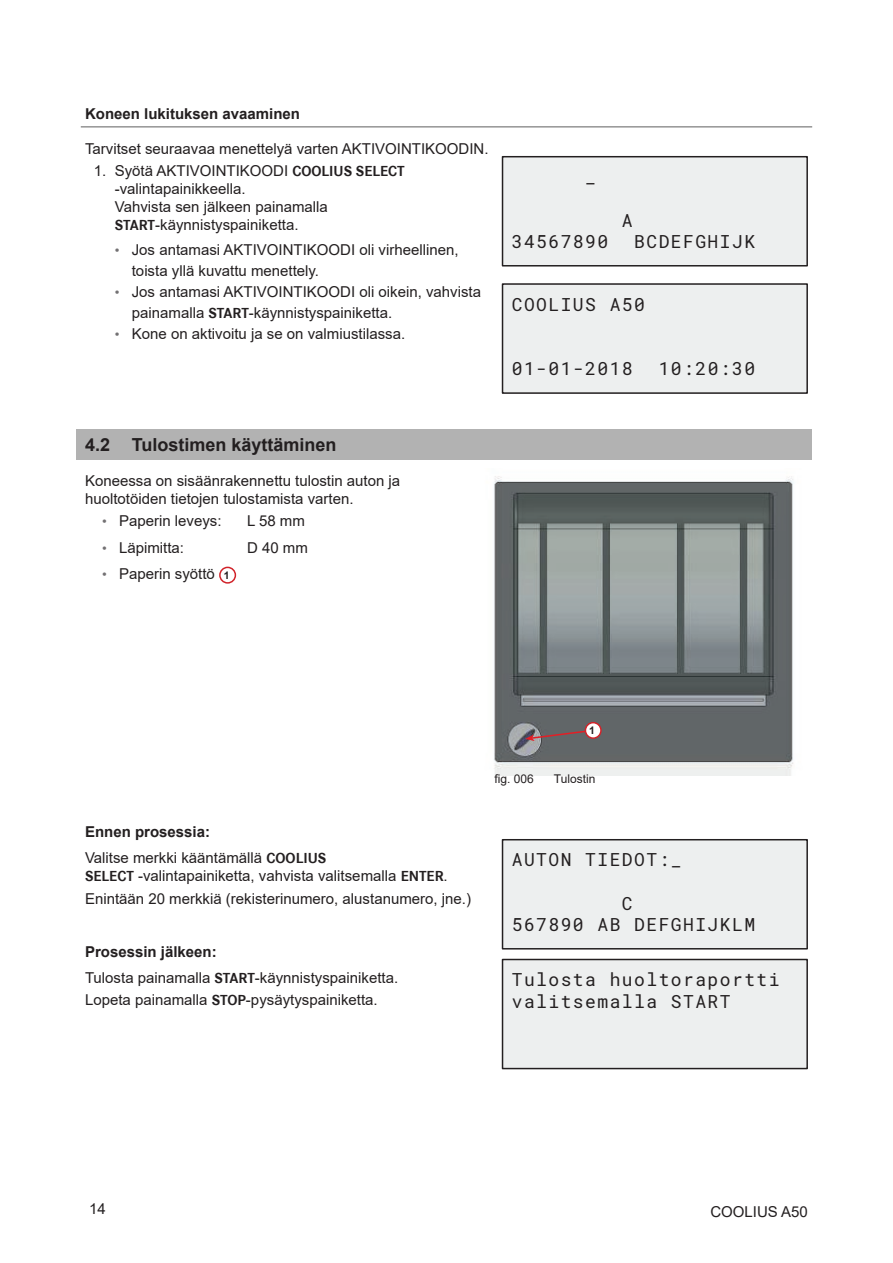
<style>
.page{position:relative;width:893px;height:1263px;background:#fff}
.page>*{position:absolute;margin:0;border:0;box-sizing:border-box;transform-origin:0 0}
.t1{font:18px/21.6px "Roboto Mono";letter-spacing:.08em;color:#231f20}
.t2{font:700 18px "Arial";color:#231f20}
.t3{font:15px/18px "Arial";color:#231f20}
.t4{font:700 15px "Arial";color:#231f20}
.t5{font:12px "Arial";color:#231f20}
.t6{font:700 10.5px "Arial";color:#231f20}
.s1{font-family:"Corporate S";font-weight:700}
.s2{font-size:13.5px;color:#737173}
.s3{font-weight:700;font-size:10.5px}
.s4{font-weight:700}
</style>
<div class="page">
<hr style="left:81px;top:126px;width:731px;height:1px;background:#707070">
<div style="left:502px;top:157px;width:305px;height:109px;background:#edefef"></div>
<div style="left:502px;top:156px;width:306px;height:110px;border:2px solid #231f20"></div>
<div style="left:502px;top:284px;width:305px;height:109px;background:#edefef"></div>
<div style="left:502px;top:283px;width:306px;height:111px;border:2px solid #231f20"></div>
<div style="left:77px;top:429px;width:735px;height:31px;background:#b2b2b2"></div>
<div style="left:219px;top:567px;width:17px;height:17px;border:2px solid #d1232a;border-radius:50%"></div>
<img style="left:494px;top:476px;width:300px;height:299px">
<svg style="left:525px;top:729px;width:70px;height:12px"></svg>
<div style="left:585px;top:723px;width:16px;height:15px;background:#fff;border-radius:50%"></div>
<div style="left:585px;top:722px;width:17px;height:17px;border:2px solid #d1232a;border-radius:50%"></div>
<div style="left:502px;top:840px;width:305px;height:109px;background:#edefef"></div>
<div style="left:502px;top:839px;width:306px;height:110px;border:2px solid #231f20"></div>
<div style="left:502px;top:959px;width:305px;height:109px;background:#edefef"></div>
<div style="left:502px;top:959px;width:306px;height:110px;border:2px solid #231f20"></div>
<p class="t4" style="left:85px;top:103px;width:217px">Koneen lukituksen avaaminen</p>
<p class="t3" style="left:85px;top:140px;width:405px">Tarvitset seuraavaa menettelyä varten AKTIVOINTIKOODIN.</p>
<p class="t3" style="left:115px;top:162px;width:292px;text-indent:-21px">1. Syötä AKTIVOINTIKOODI <span class="s1">COOLIUS SELECT </span>-valintapainikkeella.<br>Vahvista sen jälkeen painamalla<br><span class="s1">START</span>-käynnistyspainiketta.</p>
<p class="t3" style="left:132px;top:240px;width:328px;line-height:21px;text-indent:-17px"><span class="s2">•</span> Jos antamasi AKTIVOINTIKOODI oli virheellinen, toista yllä kuvattu menettely.</p>
<p class="t3" style="left:132px;top:282px;width:351px;line-height:21px;text-indent:-17px"><span class="s2">•</span> Jos antamasi AKTIVOINTIKOODI oli oikein, vahvista painamalla <span class="s1">START</span>-käynnistyspainiketta.</p>
<p class="t3" style="left:115px;top:325px;width:292px"><span class="s2">•</span> Kone on aktivoitu ja se on valmiustilassa.</p>
<p class="t2" style="left:85px;top:432px;width:253px">4.2 Tulostimen käyttäminen</p>
<p class="t3" style="left:85px;top:472px;width:317px">Koneessa on sisäänrakennettu tulostin auton ja huoltotöiden tietojen tulostamista varten.</p>
<p class="t3" style="left:102px;top:512px;width:121px"><span class="s2">•</span> Paperin leveys:</p>
<p class="t3" style="left:247px;top:512px;width:59px">L 58 mm</p>
<p class="t3" style="left:102px;top:538px;width:84px"><span class="s2">•</span> Läpimitta:</p>
<p class="t3" style="left:247px;top:538px;width:62px">D 40 mm</p>
<p class="t3" style="left:102px;top:565px;width:129px"><span class="s2">•</span> Paperin syöttö <span class="s3">1</span></p>
<p class="t1" style="left:585px;top:165px;width:12px">_</p>
<p class="t1" style="left:622px;top:209px;width:12px">A</p>
<p class="t1" style="left:512px;top:230px;width:98px">34567890</p>
<p class="t1" style="left:634px;top:230px;width:122px">BCDEFGHIJK</p>
<p class="t1" style="left:512px;top:293px;width:135px">COOLIUS A50</p>
<p class="t1" style="left:512px;top:358px;width:122px">01-01-2018</p>
<p class="t1" style="left:659px;top:358px;width:98px">10:20:30</p>
<p class="t6" style="left:589px;top:723px;width:7px">1</p>
<p class="t3" style="left:85px;top:818px;width:243px;line-height:26.5px"><span class="s4">Ennen prosessia:<br></span>Valitse merkki kääntämällä <span class="s1">COOLIUS</span></p>
<p class="t3" style="left:85px;top:865px;width:387px;line-height:22.2px"><span class="s1">SELECT</span> -valintapainiketta, vahvista valitsemalla <span class="s1">ENTER</span>.<br>Enintään 20 merkkiä (rekisterinumero, alustanumero, jne.)</p>
<p class="t3" style="left:85px;top:938px;width:315px;line-height:26.5px"><span class="s4">Prosessin jälkeen:<br></span>Tulosta painamalla <span class="s1">START</span>-käynnistyspainiketta.</p>
<p class="t3" style="left:85px;top:991px;width:294px">Lopeta painamalla <span class="s1">STOP</span>-pysäytyspainiketta.</p>
<p class="t5" style="left:494px;top:770px;width:41px">fig. 006</p>
<p class="t5" style="left:554px;top:770px;width:43px">Tulostin</p>
<p class="t1" style="left:512px;top:848px;width:171px">AUTON TIEDOT:_</p>
<p class="t1" style="left:512px;top:892px;width:245px;text-indent:110px">C<br>567890 AB DEFGHIJKLM</p>
<p class="t1" style="left:512px;top:968px;width:269px">Tulosta huoltoraportti valitsemalla START</p>
<p class="t3" style="left:89px;top:1200px;width:18px">14</p>
<p class="t3" style="left:710px;top:1202px;width:99px">COOLIUS A50</p>
</div>
